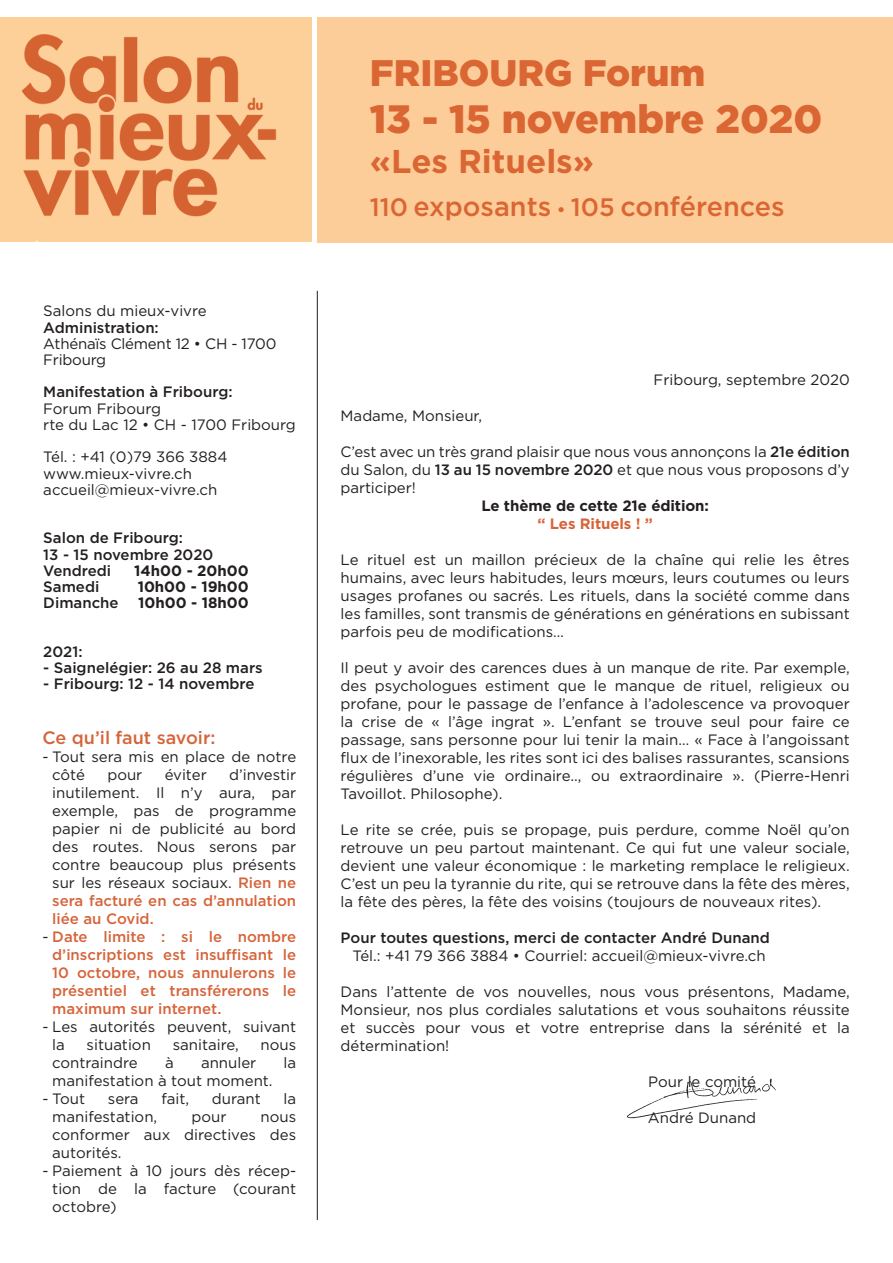
<style>
.page{position:relative;width:893px;height:1263px;background:#fff}
.page>*{position:absolute;margin:0;border:0;box-sizing:border-box;transform-origin:0 0}
.t1{font:900 39.6px "Gotham";color:#da6634}
.t2{font:900 36.9px "Gotham";color:#da6634}
.t3{font:700 33px "Gotham";color:#da6634}
.t4{font:500 27px "Gotham";color:#da6634}
.t5{font:500 18px "Gotham";color:#d6643a}
.t6{font:15px/18px "Gotham";color:#231f20;text-align:justify}
.t7{font:500 15px/16.2px "Gotham";color:#231f20}
.t8{font:500 15px/18px "Gotham";color:#d6643a;text-align:justify}
.t9{font:700 15px "Gotham";color:#231f20}
.t10{font:700 15px "Gotham";letter-spacing:-.005em;color:#d6643a}
.s1{font-weight:500;color:#d6643a}
.s2{font-weight:400;color:#231f20}
.s3{font-size:25.2px}
.s4{font-size:18px}
.s5{font-weight:500}
</style>
<div class="page">
<img style="left:627px;top:1078px;width:149px;height:41px">
<hr style="left:317px;top:291px;width:1px;height:929px;background:#231f20">
<div style="left:318px;top:17px;width:575px;height:225px;background:#fdcd99"></div>
<img style="left:0;top:17px;width:311px;height:224px">
<p class="t6" style="left:43px;top:302px;width:165px">Salons du mieux-vivre</p>
<p class="t7" style="left:43px;top:319px;width:117px">Administration:</p>
<p class="t6" style="left:43px;top:335px;width:235px;line-height:16.2px">Athénaïs Clément 12 • CH - 1700<br>Fribourg</p>
<p class="t7" style="left:43px;top:384px;width:191px">Manifestation à Fribourg:</p>
<p class="t6" style="left:43px;top:400px;width:254px;line-height:16.2px">Forum Fribourg<br>rte du Lac 12 • CH - 1700 Fribourg</p>
<p class="t6" style="left:43px;top:449px;width:186px;line-height:16.2px;text-align:left">Tél. : +41 (0)79 366 3884 www.mieux-vivre.ch accueil@mieux-vivre.ch</p>
<p class="t7" style="left:43px;top:530px;width:172px">Salon de Fribourg:<br>13 - 15 novembre 2020<br>Vendredi</p>
<p class="t9" style="left:134px;top:560px;width:116px">14h00 - 20h00</p>
<p class="t7" style="left:43px;top:578px;width:58px">Samedi</p>
<p class="t9" style="left:138px;top:577px;width:113px">10h00 - 19h00</p>
<p class="t7" style="left:43px;top:594px;width:77px">Dimanche</p>
<p class="t9" style="left:138px;top:593px;width:112px">10h00 - 18h00</p>
<p class="t7" style="left:43px;top:643px;width:41px">2021:</p>
<p class="t7" style="left:43px;top:659px;width:221px">- Saignelégier: 26 au 28 mars</p>
<p class="t7" style="left:43px;top:675px;width:213px">- Fribourg: 12 - 14 novembre</p>
<p class="t5" style="left:43px;top:726px;width:174px">Ce qu’il faut savoir:</p>
<p class="t6" style="left:52px;top:748px;width:245px;text-indent:-10px">- Tout sera mis en place de notre côté</p>
<p class="t6" style="left:107px;top:766px;width:36px">pour</p>
<p class="t6" style="left:165px;top:766px;width:44px">éviter</p>
<p class="t6" style="left:52px;top:766px;width:245px;text-indent:177px">d’investir inutilement. Il n’y aura, par exemple, pas de programme papier ni de publicité au bord des routes. Nous serons par contre beaucoup plus présents sur les réseaux sociaux. <span class="s1">Rien ne sera facturé en cas d’annulation liée au Covid.</span></p>
<p class="t8" style="left:52px;top:928px;width:245px;text-indent:-10px"><span class="s2">-</span> Date limite : si le nombre d’inscriptions est insuffisant le 10 octobre, nous annulerons le présentiel et transférerons le maximum sur internet.</p>
<p class="t6" style="left:52px;top:1018px;width:245px;text-indent:-10px">- Les autorités peuvent, suivant la</p>
<p class="t6" style="left:87px;top:1036px;width:66px">situation</p>
<p class="t6" style="left:173px;top:1036px;width:68px">sanitaire,</p>
<p class="t6" style="left:261px;top:1036px;width:37px">nous</p>
<p class="t6" style="left:52px;top:1054px;width:87px">contraindre</p>
<p class="t6" style="left:165px;top:1054px;width:10px">à</p>
<p class="t6" style="left:201px;top:1054px;width:57px">annuler</p>
<p class="t6" style="left:284px;top:1054px;width:14px">la</p>
<p class="t6" style="left:52px;top:1072px;width:222px">manifestation à tout moment.</p>
<p class="t6" style="left:43px;top:1090px;width:44px">- Tout</p>
<p class="t6" style="left:108px;top:1090px;width:32px">sera</p>
<p class="t6" style="left:161px;top:1090px;width:29px">fait,</p>
<p class="t6" style="left:212px;top:1090px;width:50px">durant</p>
<p class="t6" style="left:284px;top:1090px;width:14px">la</p>
<p class="t6" style="left:52px;top:1108px;width:106px">manifestation,</p>
<p class="t6" style="left:191px;top:1108px;width:36px">pour</p>
<p class="t6" style="left:52px;top:1108px;width:245px;text-indent:208px">nous conformer aux directives des autorités.</p>
<p class="t6" style="left:52px;top:1162px;width:245px;text-indent:-10px">- Paiement à 10 jours dès récep&shy;tion de la facture (courant octobre)</p>
<h2 class="t2" style="left:370px;top:47px;width:337px">FRIBOURG Forum</h2>
<h1 class="t1" style="left:370px;top:92px;width:454px">13 - 15 novembre 2020</h1>
<h3 class="t3" style="left:370px;top:139px;width:226px">«Les Rituels»</h3>
<h3 class="t4" style="left:370px;top:189px;width:416px"><span class="s3">110</span> exposants <span class="s4">•</span> <span class="s3">105</span> conférences</h3>
<p class="t6" style="left:653px;top:370px;width:198px">Fribourg, septembre 2020</p>
<p class="t6" style="left:341px;top:406px;width:143px">Madame, Monsieur,</p>
<p class="t6" style="left:341px;top:442px;width:511px">C’est avec un très grand plaisir que nous vous annonçons la <span class="s5">21e édition </span>du Salon, du <span class="s5">13 au 15 novembre 2020</span> et que nous vous proposons d’y participer!</p>
<p class="t9" style="left:481px;top:495px;width:229px">Le thème de cette 21e édition:</p>
<p class="t10" style="left:537px;top:513px;width:117px">“ Les Rituels ! ”</p>
<p class="t6" style="left:341px;top:550px;width:511px">Le rituel est un maillon précieux de la chaîne qui relie les êtres humains, avec leurs habitudes, leurs mœurs, leurs coutumes ou leurs usages profanes ou sacrés. Les rituels, dans la société comme dans les familles, sont transmis de générations en générations en subissant parfois peu de modifications…</p>
<p class="t6" style="left:341px;top:658px;width:511px">Il peut y avoir des carences dues à un manque de rite. Par exemple, des psychologues estiment que le manque de rituel, religieux ou profane, pour le passage de l’enfance à l’adolescence va provoquer la crise de « l’âge ingrat ». L’enfant se trouve seul pour faire ce passage, sans personne pour lui tenir la main… « Face à l’angoissant flux de l’inexorable, les rites sont ici des balises rassurantes, scansions régulières d’une vie ordinaire.., ou extraordinaire ». (Pierre-Henri Tavoillot. Philosophe).</p>
<p class="t6" style="left:341px;top:820px;width:511px">Le rite se crée, puis se propage, puis perdure, comme Noël qu’on retrouve un peu partout maintenant. Ce qui fut une valeur sociale, devient une valeur économique : le marketing remplace le religieux.<br>C’est un peu la tyrannie du rite, qui se retrouve dans la fête des mères, la fête des pères, la fête des voisins (toujours de nouveaux rites).</p>
<p class="t7" style="left:341px;top:929px;width:431px">Pour toutes questions, merci de contacter André Dunand</p>
<p class="t6" style="left:353px;top:946px;width:414px">Tél.: +41 79 366 3884 • Courriel: accueil@mieux-vivre.ch</p>
<p class="t6" style="left:341px;top:982px;width:511px">Dans l’attente de vos nouvelles, nous vous présentons, Madame, Monsieur, nos plus cordiales salutations et vous souhaitons réussite et succès pour vous et votre entreprise dans la sérénité et la détermination!</p>
<p class="t6" style="left:648px;top:1072px;width:109px">Pour le comité</p>
<p class="t6" style="left:648px;top:1108px;width:110px">André Dunand</p>
</div>
